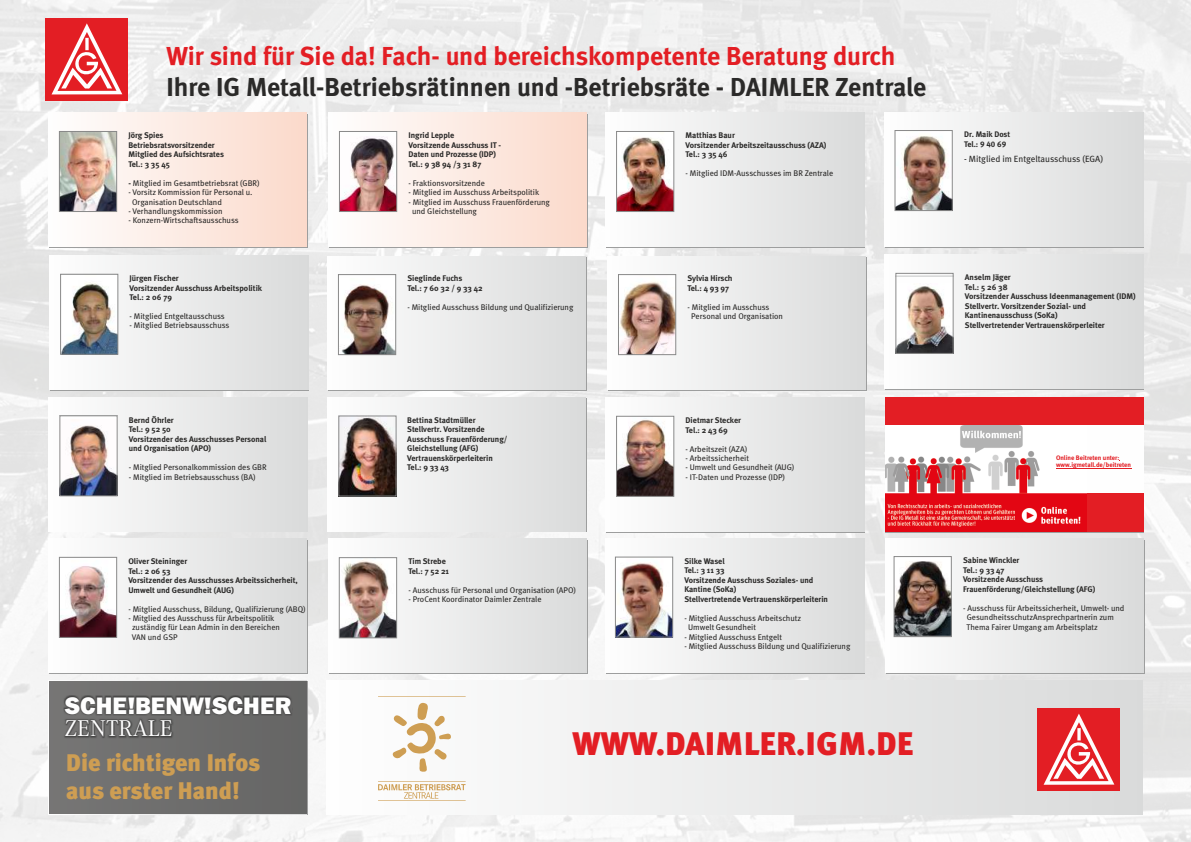
<style>
.page{position:relative;width:1191px;height:842px;background:#fff}
.page>*{position:absolute;margin:0;border:0;box-sizing:border-box;transform-origin:0 0}
.t1{font:32.6px "Meta Black Caps";color:#e31e24}
.t2{font:700 25.9px "Meta";color:#2b2a29}
.t3{font:700 25.9px "Meta";color:#e31e24}
.t4{font:24px/28.5px "Meta Black Lf";color:#ce9e53}
.t5{font:800 23.7px "Franklin Gothic IT Cby BT";color:#fefefe}
.t6{font:23.7px "Corporate A";color:#fefefe}
.t7{font:9px "Meta Book LF";color:#2b2a29}
.t8{font:8.2px/9.4px "Meta";color:#2b2a29}
.t9{font:700 8.2px/9.5px "Meta";color:#2b2a29}
.t10{font:8.1px/9.4px "Meta Bold LF";color:#2b2a29}
.t11{font:700 6.5px/7.6px "Meta";color:#e31e24}
.s1{font-weight:700}
</style>
<div class="page">
<img style="left:0;top:0;width:1191px;height:842px">
<div style="left:46px;top:18px;width:82px;height:82px;background:#e31e24"></div>
<svg style="left:52px;top:23px;width:70px;height:71px"></svg>
<div style="left:605px;top:113px;width:259px;height:134px;background:linear-gradient(to right,#fefefe,#d9dada)"></div>
<img style="left:618px;top:133px;width:54px;height:77px">
<div style="left:616px;top:131px;width:58px;height:81px;border:1px solid #898989"></div>
<div style="left:605px;top:539px;width:259px;height:133px;background:linear-gradient(to right,#fafafa,#dbdcdc)"></div>
<div style="left:605px;top:398px;width:259px;height:133px;background:linear-gradient(to right,#fbfbfb,#dadbdb)"></div>
<img style="left:618px;top:418px;width:54px;height:76px">
<div style="left:616px;top:416px;width:58px;height:80px;border:1px solid #898989"></div>
<div style="left:327px;top:397px;width:259px;height:134px;background:linear-gradient(to right,#f6f6f6,#dcdddd)"></div>
<svg style="left:1086px;top:424px;width:57px;height:69px"></svg>
<div style="left:945px;top:493px;width:198px;height:38px;background:#e31e24"></div>
<img style="left:885px;top:424px;width:201px;height:107px">
<div style="left:885px;top:398px;width:258px;height:26px;background:#e31e24"></div>
<hr style="left:1056px;top:468px;width:75px;height:1px;background:#e31e24">
<div style="left:885px;top:113px;width:258px;height:134px;background:linear-gradient(to right,#fefefe,#dadbdb)"></div>
<div style="left:50px;top:256px;width:258px;height:133px;background:linear-gradient(to right,#fafafa,#dbdcdc)"></div>
<img style="left:62px;top:276px;width:54px;height:76px">
<div style="left:60px;top:274px;width:58px;height:80px;border:1px solid #898989"></div>
<div style="left:885px;top:255px;width:258px;height:134px;background:linear-gradient(to right,#f9f9f9,#dbdcdc)"></div>
<img style="left:897px;top:276px;width:54px;height:75px">
<div style="left:895px;top:273px;width:58px;height:80px;border:1px solid #898989"></div>
<div style="left:885px;top:539px;width:258px;height:133px;background:linear-gradient(to right,#fbfbfb,#dadbdb)"></div>
<img style="left:617px;top:559px;width:54px;height:76px">
<div style="left:615px;top:557px;width:58px;height:80px;border:1px solid #898989"></div>
<div style="left:326px;top:680px;width:816px;height:134px;background:linear-gradient(to right,#fefefe,#d9dada)"></div>
<div style="left:328px;top:113px;width:259px;height:134px;background:linear-gradient(to right,#fefefe,#fbd9ca)"></div>
<img style="left:341px;top:133px;width:54px;height:77px">
<div style="left:339px;top:131px;width:58px;height:81px;border:1px solid #898989"></div>
<div style="left:607px;top:256px;width:259px;height:134px;background:linear-gradient(to right,#fefefe,#d9dada)"></div>
<img style="left:620px;top:276px;width:54px;height:77px">
<div style="left:618px;top:274px;width:58px;height:81px;border:1px solid #898989"></div>
<div style="left:328px;top:539px;width:259px;height:133px;background:linear-gradient(to right,#fefefe,#dadbdb)"></div>
<img style="left:341px;top:559px;width:54px;height:77px">
<div style="left:339px;top:557px;width:58px;height:81px;border:1px solid #898989"></div>
<div style="left:49px;top:397px;width:258px;height:134px;background:linear-gradient(to right,#f9f9f9,#dbdcdc)"></div>
<img style="left:60px;top:416px;width:57px;height:80px">
<div style="left:48px;top:113px;width:259px;height:134px;background:linear-gradient(to right,#fefefe,#fbd9cb)"></div>
<img style="left:61px;top:133px;width:54px;height:77px">
<div style="left:59px;top:131px;width:58px;height:81px;border:1px solid #898989"></div>
<div style="left:48px;top:539px;width:259px;height:133px;background:linear-gradient(to right,#fbfafa,#dbdcdc)"></div>
<svg style="left:61px;top:559px;width:54px;height:76px"></svg>
<div style="left:59px;top:557px;width:58px;height:80px;border:1px solid #898989"></div>
<div style="left:327px;top:256px;width:259px;height:134px;background:linear-gradient(to right,#fefefe,#d9dada)"></div>
<svg style="left:340px;top:276px;width:54px;height:77px"></svg>
<div style="left:338px;top:274px;width:58px;height:81px;border:1px solid #898989"></div>
<div style="left:49px;top:681px;width:258px;height:133px;background:#6e6d6c"></div>
<img style="left:64px;top:695px;width:229px;height:43px">
<img style="left:896px;top:558px;width:53px;height:77px">
<div style="left:894px;top:556px;width:57px;height:81px;border:1px solid #898989"></div>
<img style="left:341px;top:418px;width:53px;height:76px">
<img style="left:897px;top:132px;width:53px;height:77px">
<div style="left:895px;top:130px;width:57px;height:81px;border:1px solid #898989"></div>
<div style="left:1037px;top:708px;width:83px;height:83px;background:#e31e24"></div>
<svg style="left:1043px;top:714px;width:71px;height:71px"></svg>
<svg style="left:392px;top:702px;width:59px;height:70px"></svg>
<svg style="left:378px;top:781px;width:87px;height:20px"></svg>
<hr style="left:378px;top:696px;width:87px;height:1px;background:#ce9e53">
<h2 class="t3" style="left:166px;top:45px;width:730px">Wir sind für Sie da! Fach- und bereichskompetente Beratung durch</h2>
<h2 class="t2" style="left:166px;top:75px;width:761px">Ihre IG Metall-Betriebsrätinnen und -Betriebsräte - DAIMLER Zentrale</h2>
<p class="t9" style="left:685px;top:131px;width:142px">Matthias Baur<br>Vorsitzender Arbeitszeitausschuss (AZA)<br>Tel.: 3 35 46</p>
<p class="t8" style="left:685px;top:169px;width:149px">- Mitglied IDM-Ausschusses im BR Zentrale</p>
<p class="t9" style="left:408px;top:131px;width:94px">Ingrid Lepple<br>Vorsitzende Ausschuss IT -<br>Daten und Prozesse (IDP)<br>Tel.: 9 38 94 /3 31 87</p>
<p class="t8" style="left:408px;top:179px;width:78px">- Fraktionsvorsitzende</p>
<p class="t8" style="left:408px;top:188px;width:132px">- Mitglied im Ausschuss Arbeitspolitik</p>
<p class="t8" style="left:412px;top:197px;width:139px;text-indent:-4px">- Mitglied im Ausschuss Frauenförderung und Gleichstellung</p>
<p class="t9" style="left:128px;top:131px;width:97px">Jörg Spies<br>Betriebsratsvorsitzender<br>Mitglied des Aufsichtsrates<br>Tel.: 3 35 45</p>
<p class="t8" style="left:128px;top:179px;width:133px"><span class="s1">-</span> Mitglied im Gesamtbetriebsrat (GBR)</p>
<p class="t8" style="left:132px;top:188px;width:122px;text-indent:-4px">- Vorsitz Kommission für Personal u.<br>Organisation Deutschland</p>
<p class="t8" style="left:128px;top:207px;width:96px">- Verhandlungskommission</p>
<p class="t8" style="left:128px;top:216px;width:112px">- Konzern-Wirtschaftsausschuss</p>
<p class="t9" style="left:130px;top:274px;width:134px">Jürgen Fischer<br>Vorsitzender Ausschuss Arbeitspolitik<br>Tel.: 2 06 79</p>
<p class="t8" style="left:130px;top:312px;width:97px">- Mitglied Entgeltausschuss</p>
<p class="t8" style="left:130px;top:321px;width:101px">- Mitglied Betriebsausschuss</p>
<p class="t9" style="left:129px;top:415px;width:139px">Bernd Öhrler<br>Tel.: 9 52 50<br>Vorsitzender des Ausschusses Personal und Organisation (APO)</p>
<p class="t8" style="left:129px;top:463px;width:139px">- Mitglied Personalkommission des GBR</p>
<p class="t8" style="left:129px;top:472px;width:128px">- Mitglied im Betriebsausschuss (BA)</p>
<p class="t9" style="left:128px;top:557px;width:171px">Oliver Steininger<br>Tel.: 2 06 53<br>Vorsitzender des Ausschusses Arbeitssicherheit,<br>Umwelt und Gesundheit (AUG)</p>
<p class="t8" style="left:128px;top:605px;width:179px">- Mitglied Ausschuss, Bildung, Qualifizierung (ABQ)</p>
<p class="t8" style="left:132px;top:614px;width:149px;text-indent:-4px">- Mitglied des Ausschuss für Arbeitspolitik zuständig für Lean Admin in den Bereichen<br>VAN und GSP</p>
<h3 class="t5" style="left:64px;top:695px;width:228px">SCHE!BENW!SCHER</h3>
<h3 class="t6" style="left:64px;top:720px;width:110px">ZENTRALE</h3>
<h3 class="t4" style="left:66px;top:750px;width:196px">Die richtigen Infos aus erster Hand!</h3>
<p class="t9" style="left:407px;top:274px;width:77px">Sieglinde Fuchs<br>Tel.: 7 60 32 / 9 33 42</p>
<p class="t8" style="left:407px;top:303px;width:167px">- Mitglied Ausschuss Bildung und Qualifizierung</p>
<p class="t9" style="left:407px;top:416px;width:102px">Bettina Stadtmüller<br>Stellvertr. Vorsitzende<br>Ausschuss Frauenförderung/<br>Gleichstellung (AFG)<br>Vertrauenskörperleiterin<br>Tel.: 9 33 43</p>
<p class="t9" style="left:408px;top:557px;width:42px">Tim Strebe<br>Tel.: 7 52 21</p>
<p class="t8" style="left:408px;top:585px;width:169px">- Ausschuss für Personal und Organisation (APO)</p>
<p class="t8" style="left:408px;top:595px;width:135px">- ProCent Koordinator Daimler Zentrale</p>
<p class="t9" style="left:687px;top:274px;width:47px">Sylvia Hirsch<br>Tel.: 4 93 97</p>
<p class="t8" style="left:691px;top:303px;width:93px;text-indent:-4px">- Mitglied im Ausschuss<br>Personal und Organisation</p>
<p class="t9" style="left:685px;top:416px;width:57px">Dietmar Stecker<br>Tel.: 2 43 69</p>
<p class="t8" style="left:685px;top:444px;width:63px">- Arbeitszeit (AZA)</p>
<p class="t8" style="left:685px;top:454px;width:65px">- Arbeitssicherheit</p>
<p class="t8" style="left:685px;top:463px;width:110px">- Umwelt und Gesundheit (AUG)</p>
<p class="t8" style="left:685px;top:473px;width:101px">- IT-Daten und Prozesse (IDP)</p>
<p class="t9" style="left:684px;top:557px;width:145px">Silke Wasel<br>Tel.: 3 11 33<br>Vorsitzende Ausschuss Soziales- und<br>Kantine (SoKa)<br>Stellvertretende Vertrauenskörperleiterin</p>
<p class="t8" style="left:688px;top:614px;width:115px;text-indent:-4px">- Mitglied Ausschuss Arbeitschutz<br>Umwelt Gesundheit</p>
<p class="t8" style="left:684px;top:633px;width:99px">- Mitglied Ausschuss Entgelt</p>
<p class="t8" style="left:684px;top:642px;width:167px">- Mitglied Ausschuss Bildung und Qualifizierung</p>
<h1 class="t1" style="left:572px;top:730px;width:342px">WWW.DAIMLER.IGM.DE</h1>
<p class="t10" style="left:964px;top:130px;width:48px">Dr. Maik Dost<br>Tel.: 9 40 69</p>
<p class="t7" style="left:964px;top:154px;width:140px">- Mitglied im Entgeltausschuss (EGA)</p>
<p class="t9" style="left:965px;top:273px;width:172px">Anselm Jäger<br>Tel.: 5 26 38<br>Vorsitzender Ausschuss Ideenmanagement (IDM)<br>Stellvertr. Vorsitzender Sozial- und<br>Kantinenausschuss (SoKa)<br>Stellvertretender Vertrauenskörperleiter</p>
<p class="t11" style="left:1056px;top:454px;width:77px">Online Beitreten unter: www.igmetall.de/beitreten</p>
<p class="t9" style="left:963px;top:556px;width:134px">Sabine Winckler<br>Tel.: 9 33 47<br>Vorsitzende Ausschuss<br>Frauenförderung/Gleichstellung (AFG)</p>
<p class="t8" style="left:966px;top:604px;width:159px;text-indent:-4px">- Ausschuss für Arbeitssicherheit, Umwelt- und<br>GesundheitsschutzAnsprechpartnerin zum<br>Thema Fairer Umgang am Arbeitsplatz</p>
</div>
